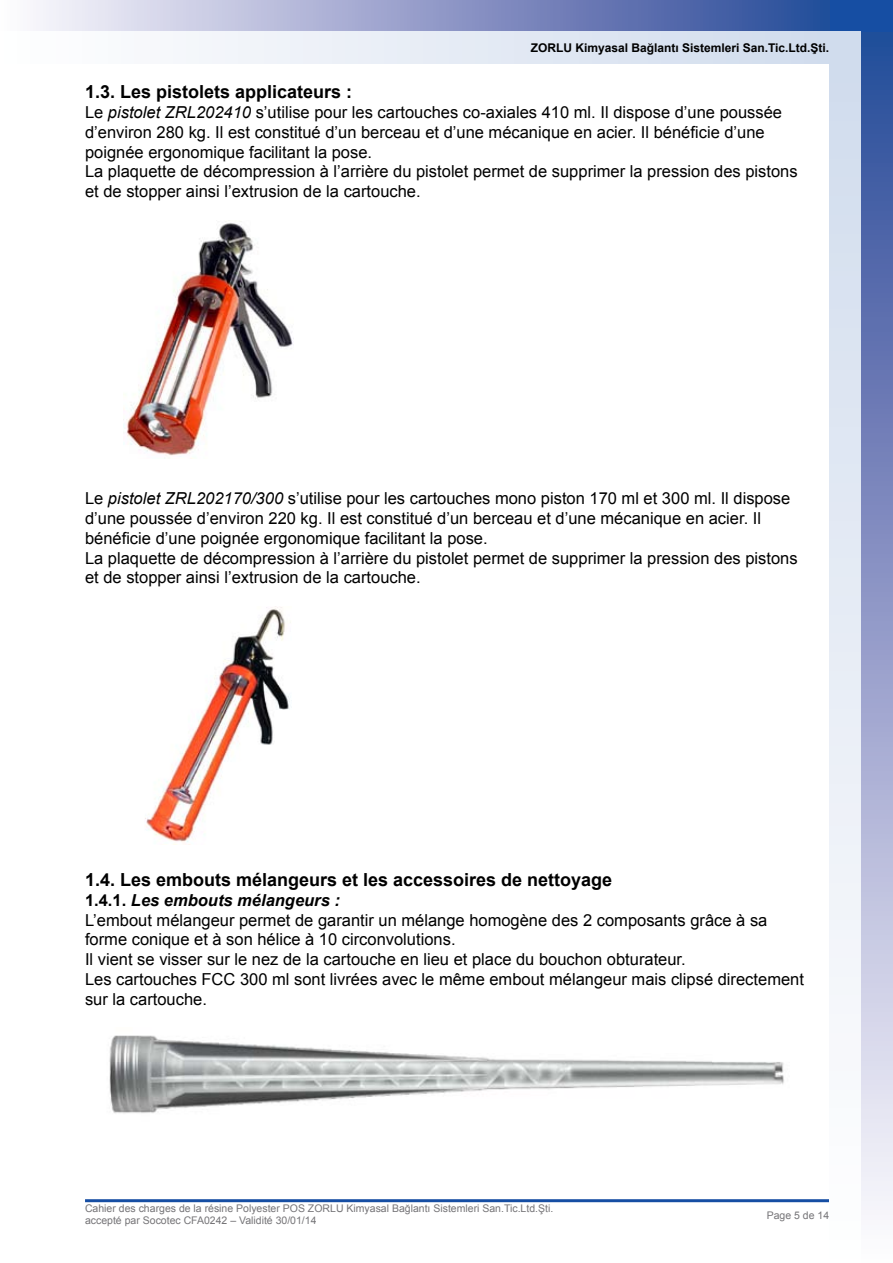
<style>
.page{position:relative;width:893px;height:1263px;background:#fff}
.page>*{position:absolute;margin:0;border:0;box-sizing:border-box;transform-origin:0 0}
.t1{font:700 18px "Arial";color:#000}
.t2{font:16.5px/19.8px "Arial";color:#000}
.t3{font:700 12px "Arial";color:#000}
.t4{font:10.5px/12.6px "Arial";color:#757477}
.s1{font-style:italic}
.s2{font-weight:700}
.s3{font-weight:700;font-style:italic}
</style>
<div class="page">
<div style="left:829px;top:32px;width:64px;height:1231px;background:linear-gradient(to bottom,#294797,#fffafe)"></div>
<div style="left:829px;top:0;width:64px;height:32px;background:#164ea3"></div>
<div style="left:829px;top:32px;width:32px;height:33px;background:#d0dced"></div>
<hr style="left:85px;top:1199px;width:744px;height:3px;background:#164ea3">
<div style="left:829px;top:64px;width:31px;height:1199px;background:linear-gradient(to bottom,#d0dced,#fff)"></div>
<div style="left:0;top:0;width:829px;height:64px;background:linear-gradient(to right,#fffafe,#294797)"></div>
<div style="left:0;top:32px;width:829px;height:32px;background:linear-gradient(to right,#fff,#d0dced)"></div>
<img style="left:123px;top:220px;width:170px;height:236px">
<img style="left:145px;top:606px;width:146px;height:236px">
<img style="left:109px;top:1035px;width:675px;height:79px">
<p class="t3" style="left:531px;top:40px;width:300px">ZORLU Kimyasal Bağlantı Sistemleri San.Tic.Ltd.Şti.</p>
<p class="t1" style="left:85px;top:80px;width:269px">1.3. Les pistolets applicateurs :</p>
<p class="t2" style="left:85px;top:102px;width:714px">Le <span class="s1">pistolet ZRL202410</span> s’utilise pour les cartouches co-axiales 410 ml. Il dispose d’une poussée d’environ 280 kg. Il est constitué d’un berceau et d’une mécanique en acier. Il bénéficie d’une poignée ergonomique facilitant la pose.<br>La plaquette de décompression à l’arrière du pistolet permet de supprimer la pression des pistons et de stopper ainsi l’extrusion de la cartouche.</p>
<p class="t2" style="left:85px;top:489px;width:714px">Le <span class="s1">pistolet ZRL202170/300</span> s’utilise pour les cartouches mono piston 170 ml et 300 ml. Il dispose d’une poussée d’environ 220 kg. Il est constitué d’un berceau et d’une mécanique en acier. Il bénéficie d’une poignée ergonomique facilitant la pose.<br>La plaquette de décompression à l’arrière du pistolet permet de supprimer la pression des pistons et de stopper ainsi l’extrusion de la cartouche.</p>
<p class="t1" style="left:85px;top:868px;width:529px">1.4. Les embouts mélangeurs et les accessoires de nettoyage</p>
<p class="t2" style="left:85px;top:890px;width:720px"><span class="s2">1.4.1.</span> <span class="s3">Les embouts mélangeurs :<br></span>L’embout mélangeur permet de garantir un mélange homogène des 2 composants grâce à sa forme conique et à son hélice à 10 circonvolutions.<br>Il vient se visser sur le nez de la cartouche en lieu et place du bouchon obturateur.<br>Les cartouches FCC 300 ml sont livrées avec le même embout mélangeur mais clipsé directement sur la cartouche.</p>
<p class="t4" style="left:85px;top:1202px;width:470px">Cahier des charges de la résine Polyester POS ZORLU Kimyasal Bağlantı Sistemleri San.Tic.Ltd.Şti. accepté par Socotec CFA0242 – Validité 30/01/14</p>
<p class="t4" style="left:767px;top:1209px;width:64px">Page 5 de 14</p>
</div>
